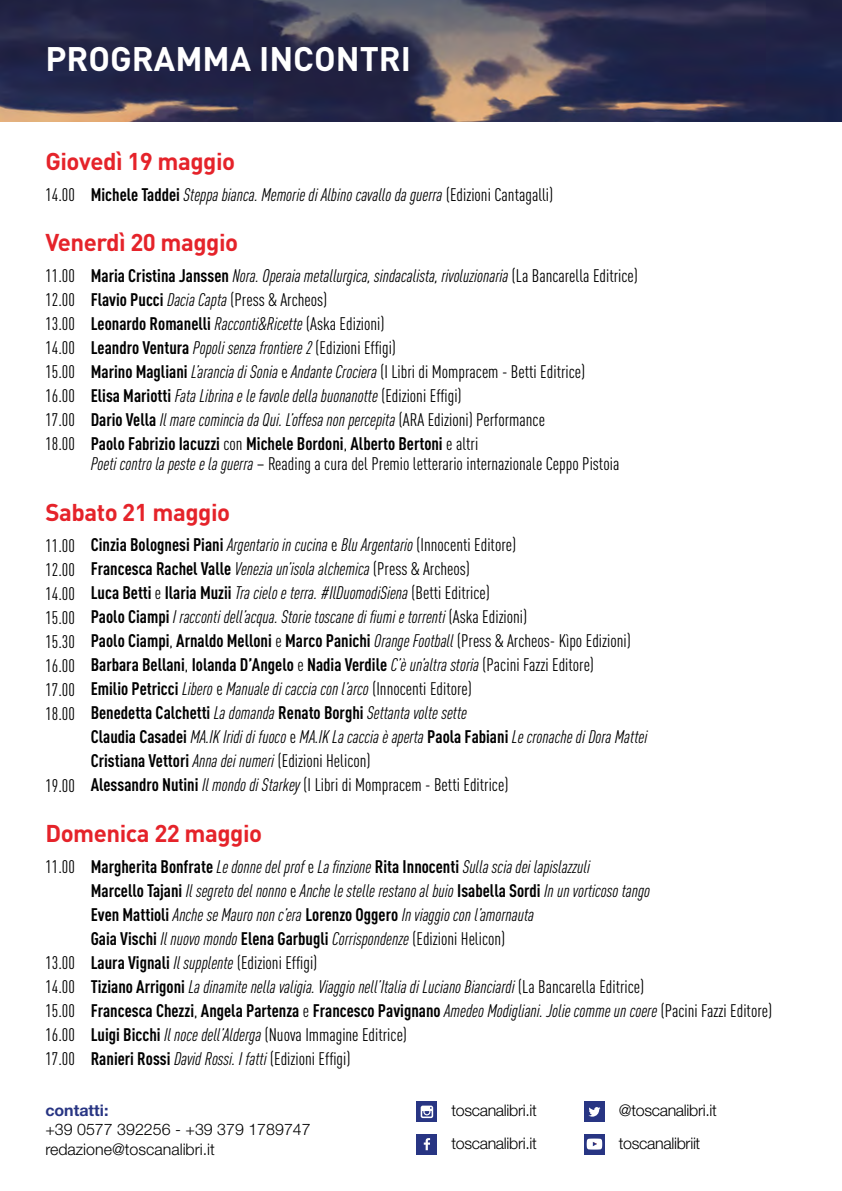
<style>
.page{position:relative;width:842px;height:1191px;background:#fff}
.page>*{position:absolute;margin:0;border:0;box-sizing:border-box;transform-origin:0 0}
.t1{font:700 33.6px "FFDIN Pro";color:#fff}
.t2{font:700 24px "FFDIN Pro";letter-spacing:-.02em;color:#e5232a}
.t3{font:italic 18px/24px "FFDIN Pro Cond";color:#000}
.t4{font:18px/24px "FFDIN Pro Cond";color:#000;text-align:justify}
.t5{font:300 16px "Helvetica Neue LT Std";letter-spacing:-.02em;color:#000}
.t6{font:300 16px/19.2px "Helvetica Neue LT Pro";color:#000}
.t7{font:700 16px "Helvetica Neue LT Pro";color:#283583}
.s1{font-style:normal}
.s2{font-weight:700;font-style:normal}
.s3{font-style:italic}
</style>
<div class="page">
<img style="left:0;top:0;width:842px;height:122px">
<div style="left:416px;top:1133px;width:21px;height:21px;background:#283583"></div>
<svg style="left:424px;top:1138px;width:6px;height:12px"></svg>
<div style="left:416px;top:1101px;width:21px;height:21px;background:#283583"></div>
<svg style="left:421px;top:1105px;width:12px;height:13px"></svg>
<div style="left:584px;top:1133px;width:21px;height:21px;background:#283583"></div>
<div style="left:584px;top:1101px;width:21px;height:21px;background:#283583"></div>
<svg style="left:588px;top:1107px;width:12px;height:9px"></svg>
<svg style="left:587px;top:1138px;width:15px;height:11px"></svg>
<h1 class="t1" style="left:45px;top:31px;width:367px">PROGRAMMA INCONTRI</h1>
<h2 class="t2" style="left:45px;top:141px;width:191px">Giovedì 19 maggio</h2>
<p class="t3" style="left:45px;top:181px;width:509px"><span class="s1">14.00</span> <span class="s2">Michele Taddei</span> Steppa bianca. Memorie di Albino cavallo da guerra <span class="s1">(Edizioni Cantagalli)</span></p>
<h2 class="t2" style="left:45px;top:222px;width:194px">Venerdì 20 maggio</h2>
<p class="t4" style="left:45px;top:262px;width:31px">11.00<br>12.00<br>13.00<br>14.00<br>15.00<br>16.00<br>17.00<br>18.00</p>
<p class="t3" style="left:91px;top:262px;width:549px"><span class="s2">Maria Cristina Janssen</span> Nora. Operaia metallurgica, sindacalista, rivoluzionaria <span class="s1">(La Bancarella Editrice)<br></span><span class="s2">Flavio Pucci</span> Dacia Capta <span class="s1">(Press &amp; Archeos)<br></span><span class="s2">Leonardo Romanelli</span> Racconti&amp;Ricette <span class="s1">(Aska Edizioni)<br></span><span class="s2">Leandro Ventura</span> Popoli senza frontiere 2 <span class="s1">(Edizioni Effigi)<br></span><span class="s2">Marino Magliani</span> L’arancia di Sonia <span class="s1">e</span> Andante Crociera <span class="s1">(I Libri di Mompracem - Betti Editrice)<br></span><span class="s2">Elisa Mariotti</span> Fata Librina e le favole della buonanotte <span class="s1">(Edizioni Effigi)<br></span><span class="s2">Dario Vella</span> Il mare comincia da Qui. L’offesa non percepita <span class="s1">(ARA Edizioni) Performance<br></span><span class="s2">Paolo Fabrizio Iacuzzi</span> <span class="s1">con</span> <span class="s2">Michele Bordoni</span><span class="s1">,</span> <span class="s2">Alberto Bertoni</span> <span class="s1">e altri</span></p>
<p class="t4" style="left:91px;top:450px;width:530px"><span class="s3">Poeti contro la peste e la guerra</span> – Reading a cura del Premio letterario internazionale Ceppo Pistoia</p>
<h2 class="t2" style="left:45px;top:492px;width:186px">Sabato 21 maggio</h2>
<p class="t4" style="left:45px;top:532px;width:31px">11.00<br>12.00<br>14.00<br>15.00<br>15.30<br>16.00<br>17.00<br>18.00</p>
<p class="t4" style="left:45px;top:772px;width:31px">19.00</p>
<p class="t3" style="left:91px;top:532px;width:558px"><span class="s2">Cinzia Bolognesi Piani</span> Argentario in cucina <span class="s1">e</span> Blu Argentario <span class="s1">(Innocenti Editore)<br></span><span class="s2">Francesca Rachel Valle</span> Venezia un’isola alchemica <span class="s1">(Press &amp; Archeos)<br></span><span class="s2">Luca Betti</span> <span class="s1">e</span> <span class="s2">Ilaria Muzii</span> Tra cielo e terra. #IlDuomodiSiena <span class="s1">(Betti Editrice)<br></span><span class="s2">Paolo Ciampi</span> I racconti dell’acqua. Storie toscane di fiumi e torrenti <span class="s1">(Aska Edizioni)<br></span><span class="s2">Paolo Ciampi</span><span class="s1">,</span> <span class="s2">Arnaldo Melloni</span> <span class="s1">e</span> <span class="s2">Marco Panichi</span> Orange Football <span class="s1">(Press &amp; Archeos- Kìpo Edizioni)<br></span><span class="s2">Barbara Bellani</span><span class="s1">,</span> <span class="s2">Iolanda D’Angelo</span> <span class="s1">e</span> <span class="s2">Nadia Verdile</span> C’è un’altra storia <span class="s1">(Pacini Fazzi Editore)<br></span><span class="s2">Emilio Petricci</span> Libero <span class="s1">e</span> Manuale di caccia con l’arco <span class="s1">(Innocenti Editore)<br></span><span class="s2">Benedetta Calchetti</span> La domanda <span class="s2">Renato Borghi</span> Settanta volte sette<br><span class="s2">Claudia Casadei</span> MA.IK Iridi di fuoco <span class="s1">e</span> MA.IK La caccia è aperta <span class="s2">Paola Fabiani</span> Le cronache di Dora Mattei <span class="s2">Cristiana Vettori</span> Anna dei numeri <span class="s1">(Edizioni Helicon)<br></span><span class="s2">Alessandro Nutini</span> Il mondo di Starkey <span class="s1">(I Libri di Mompracem - Betti Editrice)</span></p>
<h2 class="t2" style="left:45px;top:813px;width:218px">Domenica 22 maggio</h2>
<p class="t4" style="left:45px;top:853px;width:31px">11.00</p>
<p class="t4" style="left:45px;top:949px;width:31px">13.00<br>14.00<br>15.00<br>16.00<br>17.00</p>
<p class="t3" style="left:91px;top:853px;width:683px"><span class="s2">Margherita Bonfrate</span> Le donne del prof <span class="s1">e</span> La finzione <span class="s2">Rita Innocenti</span> Sulla scia dei lapislazzuli<br><span class="s2">Marcello Tajani</span> Il segreto del nonno <span class="s1">e</span> Anche le stelle restano al buio <span class="s2">Isabella Sordi</span> In un vorticoso tango<br><span class="s2">Even Mattioli</span> Anche se Mauro non c’era <span class="s2">Lorenzo Oggero</span> In viaggio con l’amornauta<br><span class="s2">Gaia Vischi</span> Il nuovo mondo <span class="s2">Elena Garbugli</span> Corrispondenze <span class="s1">(Edizioni Helicon)<br></span><span class="s2">Laura Vignali</span> Il supplente <span class="s1">(Edizioni Effigi)<br></span><span class="s2">Tiziano Arrigoni</span> La dinamite nella valigia. Viaggio nell’Italia di Luciano Bianciardi <span class="s1">(La Bancarella Editrice)<br></span><span class="s2">Francesca Chezzi</span><span class="s1">,</span> <span class="s2">Angela Partenza</span> <span class="s1">e</span> <span class="s2">Francesco Pavignano</span> Amedeo Modigliani. Jolie comme un coere <span class="s1">(Pacini Fazzi Editore)<br></span><span class="s2">Luigi Bicchi</span> Il noce dell’Alderga <span class="s1">(Nuova Immagine Editrice)<br></span><span class="s2">Ranieri Rossi</span> David Rossi. I fatti <span class="s1">(Edizioni Effigi)</span></p>
<p class="t7" style="left:45px;top:1100px;width:65px">contatti:</p>
<p class="t5" style="left:619px;top:1100px;width:100px">@toscanalibri.it</p>
<p class="t6" style="left:45px;top:1119px;width:267px">+39 0577 392256 - +39 379 1789747 redazione@toscanalibri.it</p>
<p class="t5" style="left:451px;top:1100px;width:87px">toscanalibri.it</p>
<p class="t5" style="left:451px;top:1133px;width:87px">toscanalibri.it</p>
<p class="t5" style="left:619px;top:1133px;width:83px">toscanalibriit</p>
</div>
